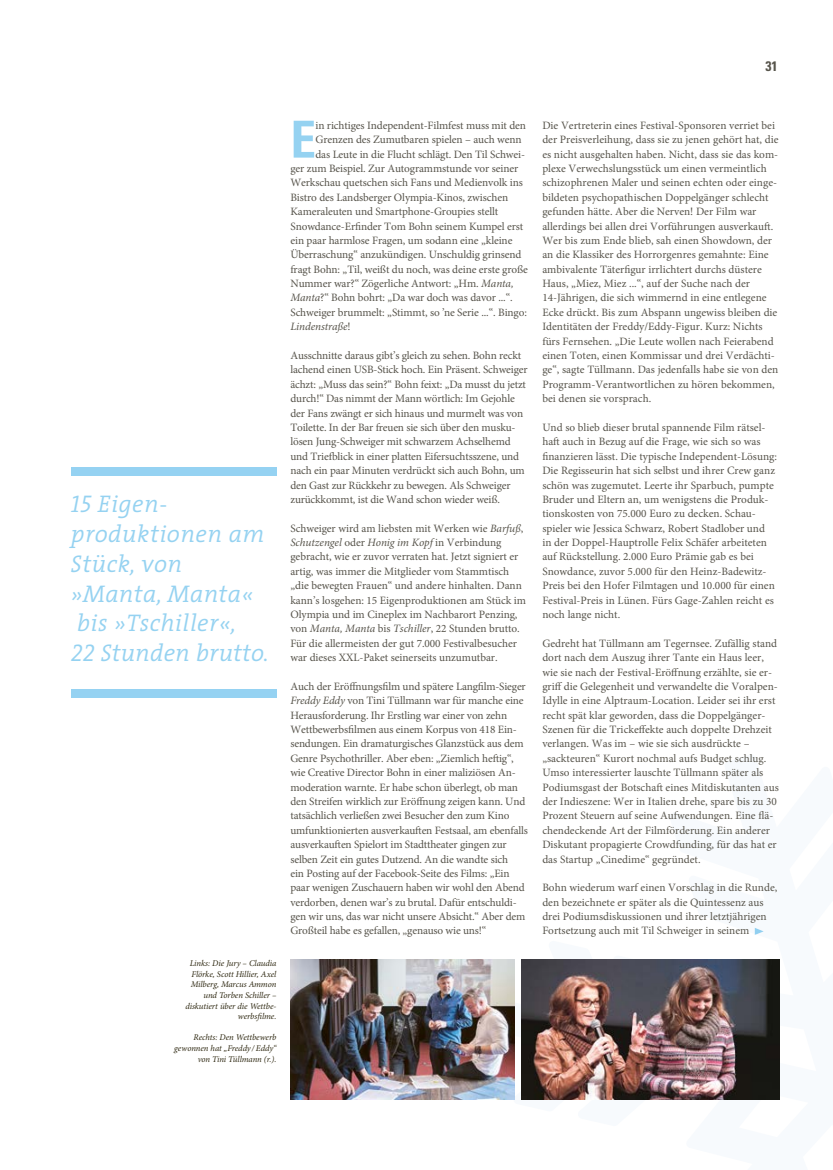
<style>
.page{position:relative;width:833px;height:1170px;background:#fff}
.page>*{position:absolute;margin:0;border:0;box-sizing:border-box;transform-origin:0 0}
.t1{font:700 condensed 51.12px "Univers";color:#95d2f1}
.t2{font:italic 300 24.12px/29.8px "The Serif";letter-spacing:.02em;color:#95d2f1}
.t3{font:700 condensed 13.75px "Univers";color:#57544b}
.t4{font:11.25px/14.4px "Minion Pro";color:#57544b}
.t5{font:italic 11.25px "Minion Pro";letter-spacing:-.01em;color:#57544b}
.t6{font:italic 8.75px/10.6px "Minion Pro";letter-spacing:-.005em;color:#2f2912;text-align:right}
.s1{font-family:"The Serif Semi Light Caps";font-weight:400}
.s2{font-style:italic}
.s3{font-style:normal}
</style>
<div class="page">
<svg style="left:496px;top:927px;width:284px;height:173px"></svg>
<div style="left:71px;top:689px;width:205px;height:9px;background:#95d2f2"></div>
<div style="left:71px;top:468px;width:205px;height:8px;background:#95d2f2"></div>
<svg style="left:755px;top:927px;width:8px;height:7px"></svg>
<img style="left:291px;top:959px;width:223px;height:139px">
<img style="left:522px;top:959px;width:258px;height:139px">
<p class="t3" style="left:765px;top:58px;width:14px">31</p>
<h2 class="t2" style="left:71px;top:488px;width:200px"><span class="s1">15</span> Eigen&shy;produktionen am<br>Stück, von »Manta, Manta« bis »Tschiller«,<br><span class="s1">22</span> Stunden brutto.</h2>
<p class="t6" style="left:185px;top:957px;width:93px">Links: Die Jury – Claudia<br>Flörke, Scott Hillier, Axel<br>Milberg, Marcus Ammon und Torben Schiller – diskutiert über die Wettbe&shy;werbsfilme.</p>
<p class="t6" style="left:174px;top:1032px;width:104px">Rechts: Den Wettbewerb gewonnen hat „Freddy / Eddy“ von Tini Tüllmann (r.).</p>
<h1 class="t1" style="left:290px;top:108px;width:27px">E</h1>
<p class="t4" style="left:315px;top:118px;width:212px">in richtiges Independent-Filmfest muss mit den</p>
<p class="t4" style="left:315px;top:132px;width:208px">Grenzen des Zumutbaren spielen – auch wenn</p>
<p class="t4" style="left:315px;top:147px;width:211px">das Leute in die Flucht schlägt. Den Til Schwei-</p>
<p class="t4" style="left:290px;top:161px;width:229px">ger zum Beispiel. Zur Autogrammstunde vor seiner</p>
<p class="t4" style="left:290px;top:176px;width:234px">Werkschau quetschen sich Fans und Medienvolk ins</p>
<p class="t4" style="left:290px;top:190px;width:219px">Bistro des Landsberger Olympia-Kinos, zwischen</p>
<p class="t4" style="left:290px;top:204px;width:209px">Kameraleuten und Smartphone-Groupies stellt</p>
<p class="t4" style="left:290px;top:219px;width:234px">Snowdance-Erfinder Tom Bohn seinem Kumpel erst</p>
<p class="t4" style="left:290px;top:233px;width:223px">ein paar harmlose Fragen, um sodann eine „kleine</p>
<p class="t4" style="left:290px;top:247px;width:232px">Überraschung“ anzukündigen. Unschuldig grinsend</p>
<p class="t4" style="left:290px;top:262px;width:239px">fragt Bohn: „Til, weißt du noch, was deine erste große</p>
<p class="t4" style="left:290px;top:276px;width:225px">Nummer war?“ Zögerliche Antwort: „Hm. <span class="s2">Manta,</span></p>
<p class="t4" style="left:290px;top:291px;width:224px"><span class="s2">Manta</span>?“ Bohn bohrt: „Da war doch was davor ...“.</p>
<p class="t4" style="left:290px;top:305px;width:238px">Schweiger brummelt: „Stimmt, so ’ne Serie ...“. Bingo:</p>
<p class="t5" style="left:290px;top:319px;width:62px">Lindenstraße<span class="s3">!</span></p>
<p class="t4" style="left:290px;top:348px;width:239px">Ausschnitte daraus gibt’s gleich zu sehen. Bohn reckt lachend einen USB-Stick hoch. Ein Präsent. Schweiger ächzt: „Muss das sein?“ Bohn feixt: „Da musst du jetzt durch!“ Das nimmt der Mann wörtlich: Im Gejohle der Fans zwängt er sich hinaus und murmelt was von Toilette. In der Bar freuen sie sich über den musku&shy;lösen Jung-Schweiger mit schwarzem Achselhemd und Triefblick in einer platten Eifersuchtsszene, und nach ein paar Minuten verdrückt sich auch Bohn, um den Gast zur Rückkehr zu bewegen. Als Schweiger zurückkommt, ist die Wand schon wieder weiß.</p>
<p class="t4" style="left:290px;top:521px;width:237px">Schweiger wird am liebsten mit Werken wie <span class="s2">Barfuß</span>, <span class="s2">Schutzengel</span> oder <span class="s2">Honig im Kopf</span> in Verbindung gebracht, wie er zuvor verraten hat. Jetzt signiert er artig, was immer die Mitglieder vom Stammtisch „die bewegten Frauen“ und andere hinhalten. Dann kann’s losgehen: 15 Eigenproduktionen am Stück im Olympia und im Cineplex im Nachbarort Penzing, von <span class="s2">Manta, Manta</span> bis <span class="s2">Tschiller</span>, 22 Stunden brutto.<br>Für die allermeisten der gut 7.000 Festivalbesucher war dieses XXL-Paket seinerseits unzumutbar.</p>
<p class="t4" style="left:290px;top:679px;width:239px">Auch der Eröffnungsfilm und spätere Langfilm-Sieger <span class="s2">Freddy Eddy</span> von Tini Tüllmann war für manche eine Herausforderung. Ihr Erstling war einer von zehn Wettbewerbsfilmen aus einem Korpus von 418 Ein&shy;sendungen. Ein dramaturgisches Glanzstück aus dem Genre Psychothriller. Aber eben: „Ziemlich heftig“, wie Creative Director Bohn in einer maliziösen An&shy;moderation warnte. Er habe schon überlegt, ob man den Streifen wirklich zur Eröffnung zeigen kann. Und tatsächlich verließen zwei Besucher den zum Kino umfunktionierten ausverkauften Festsaal, am ebenfalls ausverkauften Spielort im Stadttheater gingen zur selben Zeit ein gutes Dutzend. An die wandte sich<br>ein Posting auf der Facebook-Seite des Films: „Ein paar wenigen Zuschauern haben wir wohl den Abend verdorben, denen war’s zu brutal. Dafür entschuldi&shy;gen wir uns, das war nicht unsere Absicht.“ Aber dem Großteil habe es gefallen, „genauso wie uns!“</p>
<p class="t4" style="left:542px;top:118px;width:238px">Die Vertreterin eines Festival-Sponsoren verriet bei der Preisverleihung, dass sie zu jenen gehört hat, die es nicht ausgehalten haben. Nicht, dass sie das kom&shy;plexe Verwechslungsstück um einen vermeintlich schizophrenen Maler und seinen echten oder einge&shy;bildeten psychopathischen Doppelgänger schlecht gefunden hätte. Aber die Nerven! Der Film war allerdings bei allen drei Vorführungen ausverkauft.<br>Wer bis zum Ende blieb, sah einen Showdown, der an die Klassiker des Horrorgenres gemahnte: Eine ambivalente Täterfigur irrlichtert durchs düstere Haus, „Miez, Miez ...“, auf der Suche nach der 14-Jährigen, die sich wimmernd in eine entlegene Ecke drückt. Bis zum Abspann ungewiss bleiben die Identitäten der Freddy/Eddy-Figur. Kurz: Nichts fürs Fernsehen. „Die Leute wollen nach Feierabend einen Toten, einen Kommissar und drei Verdächti&shy;ge“, sagte Tüllmann. Das jedenfalls habe sie von den Programm-Verantwortlichen zu hören bekommen, bei denen sie vorsprach.</p>
<p class="t4" style="left:542px;top:420px;width:236px">Und so blieb dieser brutal spannende Film rätsel&shy;haft auch in Bezug auf die Frage, wie sich so was finanzieren lässt. Die typische Independent-Lösung:<br>Die Regisseurin hat sich selbst und ihrer Crew ganz schön was zugemutet. Leerte ihr Sparbuch, pumpte Bruder und Eltern an, um wenigstens die Produk&shy;tionskosten von 75.000 Euro zu decken. Schau&shy;spieler wie Jessica Schwarz, Robert Stadlober und<br>in der Doppel-Hauptrolle Felix Schäfer arbeiteten auf Rückstellung. 2.000 Euro Prämie gab es bei Snowdance, zuvor 5.000 für den Heinz-Badewitz-Preis bei den Hofer Filmtagen und 10.000 für einen Festival-Preis in Lünen. Fürs Gage-Zahlen reicht es noch lange nicht.</p>
<p class="t4" style="left:542px;top:636px;width:238px">Gedreht hat Tüllmann am Tegernsee. Zufällig stand dort nach dem Auszug ihrer Tante ein Haus leer, wie sie nach der Festival-Eröffnung erzählte, sie er&shy;griff die Gelegenheit und verwandelte die Voralpen-Idylle in eine Alptraum-Location. Leider sei ihr erst recht spät klar geworden, dass die Doppelgänger-Szenen für die Trickeffekte auch doppelte Drehzeit verlangen. Was im – wie sie sich ausdrückte – „sackteuren“ Kurort nochmal aufs Budget schlug.<br>Umso interessierter lauschte Tüllmann später als Podiumsgast der Botschaft eines Mitdiskutanten aus der Indieszene: Wer in Italien drehe, spare bis zu 30<br>Prozent Steuern auf seine Aufwendungen. Eine flä&shy;chendeckende Art der Filmförderung. Ein anderer Diskutant propagierte Crowdfunding, für das hat er das Startup „Cinedime“ gegründet.</p>
<p class="t4" style="left:542px;top:880px;width:236px">Bohn wiederum warf einen Vorschlag in die Runde, den bezeichnete er später als die Quintessenz aus drei Podiumsdiskussionen und ihrer letztjährigen Fortsetzung auch mit Til Schweiger in seinem</p>
</div>
